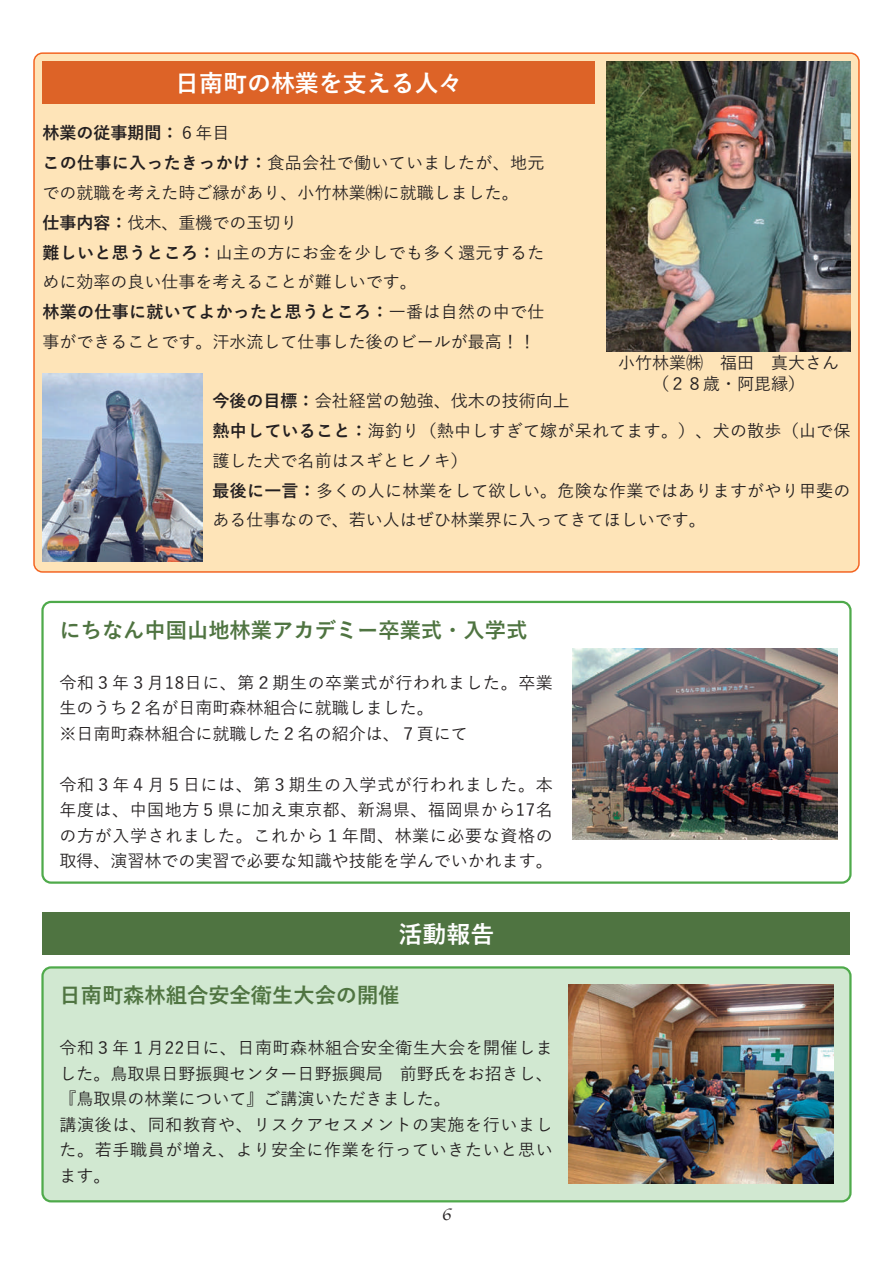
<style>
.page{position:relative;width:893px;height:1263px;background:#fff}
.page>*{position:absolute;margin:0;border:0;box-sizing:border-box;transform-origin:0 0}
.t1{font:700 24px "Yu Go";color:#fff}
.t2{font:700 21.3px "Yu Go";color:#4f7441}
.t3{font:18px "Apple Chancery";color:#231f20}
.t4{font:500 16.95px/29.7px "Yu Go";color:#231f20}
.t5{font:500 16.95px/25.5px "Yu Go";letter-spacing:.03em;color:#231f20}
.s1{font-weight:700}
</style>
<div class="page">
<div style="left:34px;top:53px;width:825px;height:519px;background:#fee4b8;border-radius:9px"></div>
<div style="left:41px;top:601px;width:811px;height:283px;border:2px solid #4faa4b;border-radius:9px"></div>
<img style="left:573px;top:649px;width:265px;height:190px">
<img style="left:607px;top:62px;width:243px;height:290px">
<img style="left:43px;top:373px;width:159px;height:188px">
<div style="left:43px;top:967px;width:807px;height:234px;background:#d1e8d1;border-radius:9px"></div>
<div style="left:41px;top:966px;width:811px;height:236px;border:2px solid #4faa4b;border-radius:9px"></div>
<img style="left:568px;top:984px;width:265px;height:199px">
<div style="left:43px;top:912px;width:807px;height:43px;background:#4f7441"></div>
<div style="left:43px;top:62px;width:552px;height:42px;background:#dd6327"></div>
<h1 class="t1" style="left:175px;top:70px;width:289px">日南町の林業を支える人々</h1>
<p class="t4" style="left:43px;top:116px;width:503px"><span class="s1">林業の従事期間：</span>６年目<br><span class="s1">この仕事に入ったきっかけ：</span>食品会社で働いていましたが、地元での就職を考えた時ご縁があり、小竹林業㈱に就職しました。<br><span class="s1">仕事内容：</span>伐木、重機での玉切り<br><span class="s1">難しいと思うところ：</span>山主の方にお金を少しでも多く還元するために効率の良い仕事を考えることが難しいです。<br><span class="s1">林業の仕事に就いてよかったと思うところ：</span>一番は自然の中で仕事ができることです。汗水流して仕事した後のビールが最高!!</p>
<p class="t4" style="left:618px;top:350px;width:223px;line-height:21.3px;text-align:center">小竹林業㈱　福田　真大さん（２８歳・阿毘縁(</p>
<p class="t4" style="left:213px;top:384px;width:639px"><span class="s1">今後の目標：</span>会社経営の勉強、伐木の技術向上<br><span class="s1">熱中していること：</span>海釣り（熱中しすぎて嫁が呆れてます。）、犬の散歩（山で保護した犬で名前はスギとヒノキ(<br><span class="s1">最後に一言：</span>多くの人に林業をして欲しい。危険な作業ではありますがやり甲斐のある仕事なので、若い人はぜひ林業界に入ってきてほしいです。</p>
<p class="t2" style="left:60px;top:618px;width:469px">にちなん中国山地林業アカデミー卒業式・入学式</p>
<p class="t4" style="left:60px;top:668px;width:495px;line-height:25.5px">令和３年３月18日に、第２期生の卒業式が行われました。卒業生のうち２名が日南町森林組合に就職しました。<br>※日南町森林組合に就職した２名の紹介は、７頁にて</p>
<p class="t4" style="left:60px;top:770px;width:495px;line-height:25.5px;text-align:justify">令和３年４月５日には、第３期生の入学式が行われました。本年度は、中国地方５県に加え東京都、新潟県、福岡県から17名の方が入学されました。これから１年間、林業に必要な資格の取得、演習林での実習で必要な知識や技能を学んでいかれます。</p>
<h1 class="t1" style="left:399px;top:920px;width:97px">活動報告</h1>
<p class="t2" style="left:60px;top:983px;width:342px">日南町森林組合安全衛生大会の開催</p>
<p class="t5" style="left:60px;top:1033px;width:495px">令和３年１月22日に、日南町森林組合安全衛生大会を開催しました。鳥取県日野振興センター日野振興局　前野氏をお招きし、『鳥取県の林業について』ご講演いただきました。<br>講演後は、同和教育や、リスクアセスメントの実施を行いました。若手職員が増え、より安全に作業を行っていきたいと思います。</p>
<p class="t3" style="left:441px;top:1200px;width:12px">6</p>
</div>
